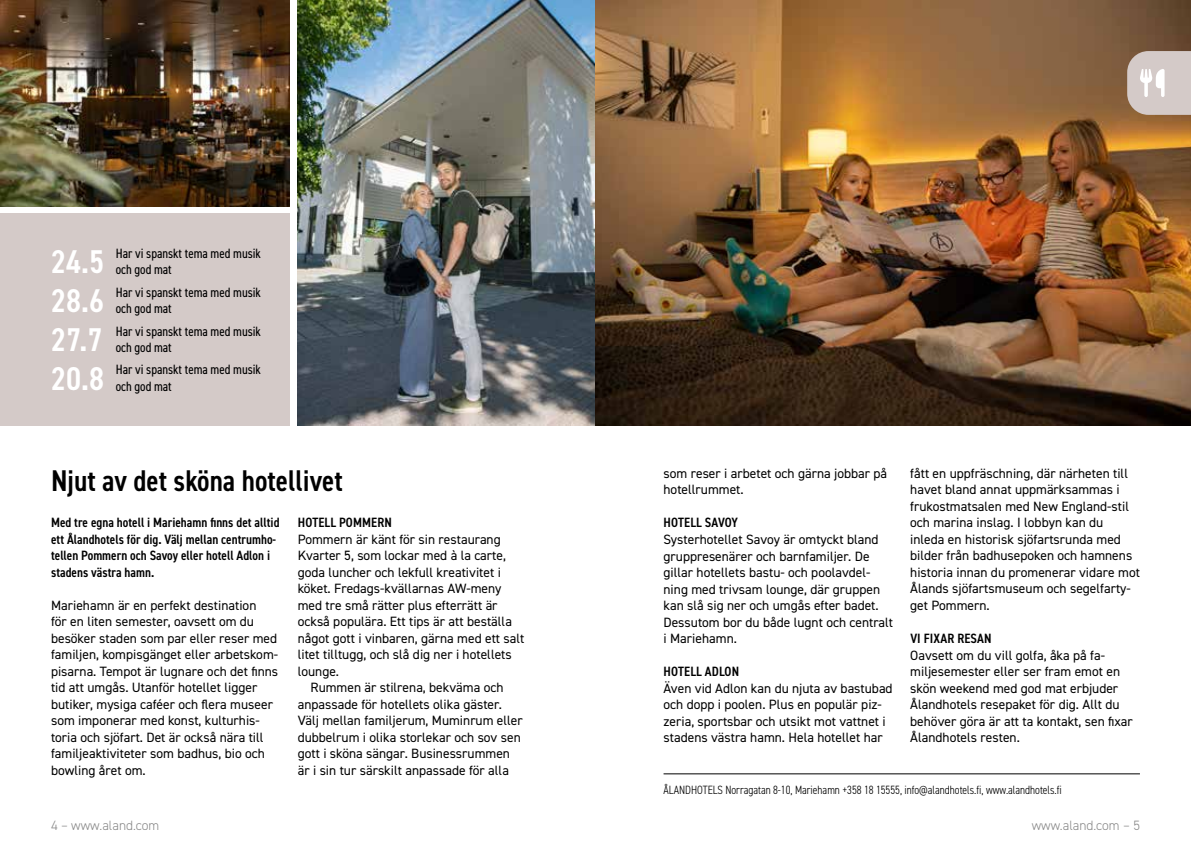
<style>
.page{position:relative;width:1191px;height:851px;background:#fff}
.page>*{position:absolute;margin:0;border:0;box-sizing:border-box;transform-origin:0 0}
.t1{font:600 condensed 33px "DIN2014";color:#fff}
.t2{font:600 condensed 30px "DIN2014";color:#000}
.t3{font:13.5px/16.5px "DIN2014";color:#000}
.t4{font:600 condensed 13.5px/16.5px "DIN2014";color:#000}
.t5{font:condensed 13.5px/16.2px "DIN2014";color:#000}
.t6{font:300 13.5px "DIN2014";color:#878787}
.t7{font:300 condensed 12px "DIN2014";color:#000}
</style>
<div class="page">
<img style="left:0;top:0;width:289px;height:206px">
<img style="left:298px;top:0;width:297px;height:425px">
<hr style="left:663px;top:773px;width:477px;height:1px;background:#000">
<img style="left:595px;top:0;width:596px;height:425px">
<svg style="left:1127px;top:51px;width:64px;height:64px;background:#d3c8c5"></svg>
<div style="left:0;top:213px;width:289px;height:212px;background:#d4cac8"></div>
<h1 class="t1" style="left:51px;top:240px;width:55px">24.5</h1>
<p class="t5" style="left:116px;top:245px;width:147px">Har vi spanskt tema med musik och god mat</p>
<h1 class="t1" style="left:51px;top:279px;width:55px">28.6</h1>
<p class="t5" style="left:116px;top:283px;width:147px">Har vi spanskt tema med musik och god mat</p>
<h1 class="t1" style="left:51px;top:317px;width:53px">27.7</h1>
<p class="t5" style="left:116px;top:322px;width:147px">Har vi spanskt tema med musik och god mat</p>
<h1 class="t1" style="left:51px;top:356px;width:55px">20.8</h1>
<p class="t5" style="left:116px;top:361px;width:147px">Har vi spanskt tema med musik och god mat</p>
<h2 class="t2" style="left:51px;top:460px;width:293px">Njut av det sköna hotellivet</h2>
<p class="t4" style="left:51px;top:514px;width:230px">Med tre egna hotell i Mariehamn finns det alltid ett Ålandhotels för dig. Välj mellan centrumho&shy;tellen Pommern och Savoy eller hotell Adlon i stadens västra hamn.</p>
<p class="t3" style="left:51px;top:596px;width:229px">Mariehamn är en perfekt destination<br>för en liten semester, oavsett om du besöker staden som par eller reser med familjen, kompisgänget eller arbetskom&shy;pisarna. Tempot är lugnare och det finns tid att umgås. Utanför hotellet ligger butiker, mysiga caféer och flera museer som imponerar med konst, kulturhis&shy;toria och sjöfart. Det är också nära till familjeaktiviteter som badhus, bio och bowling året om.</p>
<p class="t4" style="left:298px;top:514px;width:96px">HOTELL POMMERN</p>
<p class="t3" style="left:298px;top:530px;width:204px">Pommern är känt för sin restaurang</p>
<p class="t3" style="left:298px;top:547px;width:210px">Kvarter 5, som lockar med à la carte,</p>
<p class="t3" style="left:298px;top:563px;width:205px">goda luncher och lekfull kreativitet i</p>
<p class="t3" style="left:298px;top:580px;width:205px">köket. Fredags-kvällarnas AW-meny</p>
<p class="t3" style="left:298px;top:596px;width:201px">med tre små rätter plus efterrätt är</p>
<p class="t3" style="left:298px;top:613px;width:216px">också populära. Ett tips är att beställa</p>
<p class="t3" style="left:298px;top:629px;width:228px">något gott i vinbaren, gärna med ett salt</p>
<p class="t3" style="left:298px;top:646px;width:216px">litet tilltugg, och slå dig ner i hotellets</p>
<p class="t3" style="left:298px;top:662px;width:43px">lounge.</p>
<p class="t3" style="left:310px;top:679px;width:194px">Rummen är stilrena, bekväma och</p>
<p class="t3" style="left:298px;top:695px;width:206px">anpassade för hotellets olika gäster.</p>
<p class="t3" style="left:298px;top:712px;width:227px">Välj mellan familjerum, Muminrum eller</p>
<p class="t3" style="left:298px;top:728px;width:224px">dubbelrum i olika storlekar och sov sen</p>
<p class="t3" style="left:298px;top:745px;width:214px">gott i sköna sängar. Businessrummen</p>
<p class="t3" style="left:298px;top:761px;width:213px">är i sin tur särskilt anpassade för alla</p>
<p class="t6" style="left:51px;top:816px;width:110px">4 – www.aland.com</p>
<p class="t3" style="left:663px;top:464px;width:225px">som reser i arbetet och gärna jobbar på hotellrummet.</p>
<p class="t4" style="left:663px;top:514px;width:76px">HOTELL SAVOY</p>
<p class="t3" style="left:663px;top:530px;width:231px">Systerhotellet Savoy är omtyckt bland gruppresenärer och barnfamiljer. De gillar hotellets bastu- och poolavdel&shy;ning med trivsam lounge, där gruppen kan slå sig ner och umgås efter badet.<br>Dessutom bor du både lugnt och centralt i Mariehamn.</p>
<p class="t4" style="left:663px;top:662px;width:77px">HOTELL ADLON</p>
<p class="t3" style="left:663px;top:679px;width:231px">Även vid Adlon kan du njuta av bastubad och dopp i poolen. Plus en populär piz&shy;zeria, sportsbar och utsikt mot vattnet i stadens västra hamn. Hela hotellet har</p>
<p class="t3" style="left:910px;top:464px;width:231px">fått en uppfräschning, där närheten till havet bland annat uppmärksammas i frukostmatsalen med New England-stil och marina inslag. I lobbyn kan du inleda en historisk sjöfartsrunda med bilder från badhusepoken och hamnens historia innan du promenerar vidare mot Ålands sjöfartsmuseum och segelfarty&shy;get Pommern.</p>
<p class="t4" style="left:910px;top:629px;width:83px">VI FIXAR RESAN</p>
<p class="t3" style="left:910px;top:646px;width:224px">Oavsett om du vill golfa, åka på fa&shy;miljesemester eller ser fram emot en skön weekend med god mat erbjuder Ålandhotels resepaket för dig. Allt du behöver göra är att ta kontakt, sen fixar Ålandhotels resten.</p>
<p class="t7" style="left:663px;top:782px;width:400px">ÅLANDHOTELS Norragatan 8-10, Mariehamn +358 18 15555, info@alandhotels.fi, www.alandhotels.fi</p>
<p class="t6" style="left:1031px;top:816px;width:110px">www.aland.com – 5</p>
</div>
